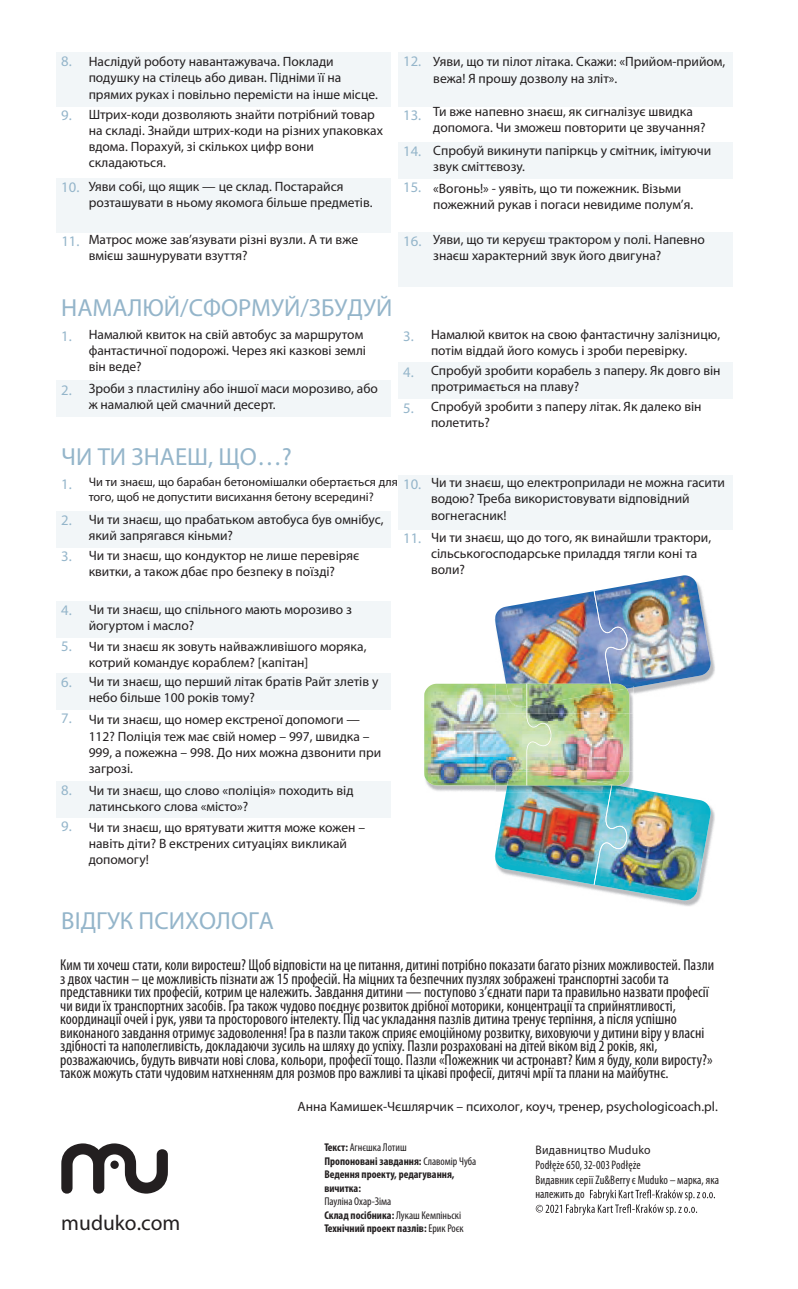
<style>
.page{position:relative;width:798px;height:1289px;background:#fff}
.page>*{position:absolute;margin:0;border:0;box-sizing:border-box;transform-origin:0 0}
.t1{font:700 24.75px "Dosis";color:#94b5ca}
.t2{font:600 21.38px "Catamaran";color:#231f20}
.t3{font:condensed 15.75px/13.5px "Myriad Pro";color:#231f20}
.t4{font:800 14.62px "Lato";color:#94b5ca}
.t5{font:13.5px/16.2px "Myriad Pro";color:#231f20}
.t6{font:13.5px "Lato";color:#231f20}
.t7{font:12.38px/14.8px "Myriad Pro";color:#231f20}
.t8{font:condensed 12.38px/14.4px "Myriad Pro";letter-spacing:.01em;color:#231f20;scale:.95 1}
.t9{font:600 condensed 12.38px "Myriad Pro";letter-spacing:.025em;color:#231f20;scale:.95 1}
.t10{font:700 condensed 11.25px/13.5px "Myriad Pro";color:#231f20}
.t11{font:condensed 11.25px/13.5px "Myriad Pro";color:#231f20}
.s1{font-weight:400}
.s2{font-weight:700}
</style>
<div class="page">
<div style="left:56px;top:52px;width:335px;height:54px;background:#f2f6f8"></div>
<div style="left:56px;top:178px;width:335px;height:54px;background:#f2f6f8"></div>
<div style="left:398px;top:52px;width:335px;height:54px;background:#f2f6f8"></div>
<div style="left:398px;top:142px;width:335px;height:36px;background:#f2f6f8"></div>
<div style="left:398px;top:232px;width:335px;height:54px;background:#f2f6f8"></div>
<div style="left:56px;top:380px;width:335px;height:37px;background:#f2f6f8"></div>
<div style="left:398px;top:362px;width:335px;height:37px;background:#f2f6f8"></div>
<div style="left:56px;top:511px;width:335px;height:36px;background:#f2f6f8"></div>
<div style="left:56px;top:601px;width:335px;height:36px;background:#f2f6f8"></div>
<div style="left:56px;top:673px;width:335px;height:36px;background:#f2f6f8"></div>
<div style="left:56px;top:781px;width:335px;height:36px;background:#f2f6f8"></div>
<div style="left:398px;top:475px;width:335px;height:54px;background:#f2f6f8"></div>
<img style="left:657px;top:807px;width:58px;height:99px">
<svg style="left:61px;top:1143px;width:107px;height:50px"></svg>
<img style="left:424px;top:575px;width:287px;height:326px">
<svg style="left:535px;top:1189px;width:179px;height:26px"></svg>
<p class="t4" style="left:61px;top:52px;width:12px">8.</p>
<p class="t4" style="left:61px;top:106px;width:12px">9.</p>
<p class="t4" style="left:61px;top:178px;width:20px">10.</p>
<p class="t4" style="left:61px;top:232px;width:20px">11.</p>
<p class="t5" style="left:89px;top:53px;width:290px">Наслідуй роботу навантажувача. Поклади подушку на стілець або диван. Підніми її на прямих руках і повільно перемісти на інше місце.</p>
<p class="t5" style="left:89px;top:106px;width:296px">Штрих-коди дозволяють знайти потрібний товар на складі. Знайди штрих-коди на різних упаковках вдома. Порахуй, зі скількох цифр вони складаються.</p>
<p class="t5" style="left:89px;top:178px;width:285px">Уяви собі, що ящик — це склад. Постарайся розташувати в ньому якомога більше предметів.</p>
<p class="t5" style="left:89px;top:231px;width:271px">Матрос може зав’язувати різні вузли. А ти вже вмієш зашнурувати взуття?</p>
<p class="t4" style="left:403px;top:52px;width:20px">12.</p>
<p class="t4" style="left:403px;top:106px;width:20px">13.</p>
<p class="t4" style="left:403px;top:142px;width:20px">14.</p>
<p class="t4" style="left:403px;top:178px;width:20px">15.</p>
<p class="t4" style="left:403px;top:232px;width:20px">16.</p>
<p class="t5" style="left:433px;top:53px;width:293px">Уяви, що ти пілот літака. Скажи: «Прийом-прийом, вежа! Я прошу дозволу на зліт».</p>
<p class="t5" style="left:433px;top:103px;width:274px">Ти вже напевно знаєш, як сигналізує швидка допомога. Чи зможеш повторити це звучання?</p>
<p class="t5" style="left:433px;top:142px;width:279px">Спробуй викинути папіркць у смітник, імітуючи звук сміттєвозу.</p>
<p class="t5" style="left:433px;top:180px;width:261px">«Вогонь!» - уявіть, що ти пожежник. Візьми пожежний рукав і погаси невидиме полум’я.</p>
<p class="t5" style="left:433px;top:231px;width:273px">Уяви, що ти керуєш трактором у полі. Напевно знаєш характерний звук його двигуна?</p>
<h1 class="t1" style="left:61px;top:293px;width:332px">НАМАЛЮЙ/СФОРМУЙ/ЗБУДУЙ</h1>
<p class="t4" style="left:61px;top:327px;width:12px">1.</p>
<p class="t5" style="left:89px;top:326px;width:279px">Намалюй квиток на свій автобус за маршрутом фантастичної подорожі. Через які казкові землі він веде?</p>
<p class="t5" style="left:89px;top:380px;width:291px">Зроби з пластиліну або іншої маси морозиво, або ж намалюй цей смачний десерт.</p>
<p class="t4" style="left:61px;top:381px;width:12px">2.</p>
<p class="t4" style="left:403px;top:327px;width:12px">3.</p>
<p class="t4" style="left:403px;top:363px;width:12px">4.</p>
<p class="t4" style="left:403px;top:399px;width:12px">5.</p>
<h1 class="t1" style="left:61px;top:441px;width:232px">ЧИ ТИ ЗНАЕШ, ЩО…?</h1>
<p class="t4" style="left:61px;top:475px;width:12px">1.</p>
<p class="t4" style="left:61px;top:511px;width:12px">2.</p>
<p class="t4" style="left:61px;top:547px;width:12px">3.</p>
<p class="t7" style="left:89px;top:474px;width:310px">Чи ти знаєш, що барабан бетономішалки обертається для того, щоб не допустити висихання бетону всередині?</p>
<p class="t4" style="left:403px;top:475px;width:20px">10.</p>
<p class="t5" style="left:89px;top:511px;width:296px">Чи ти знаєш, що прабатьком автобуса був омнібус, який запрягався кіньми?</p>
<p class="t4" style="left:403px;top:529px;width:20px">11.</p>
<p class="t5" style="left:89px;top:547px;width:272px">Чи ти знаєш, що кондуктор не лише перевіряє квитки, а також дбає про безпеку в поїзді?</p>
<p class="t5" style="left:89px;top:601px;width:265px">Чи ти знаєш, що спільного мають морозиво з йогуртом і масло?</p>
<p class="t5" style="left:89px;top:638px;width:279px">Чи ти знаєш як зовуть найважливішого моряка, котрий командує кораблем? [капітан]</p>
<p class="t5" style="left:89px;top:673px;width:291px">Чи ти знаєш, що перший літак братів Райт злетів у небо більше 100 років тому?</p>
<p class="t4" style="left:61px;top:601px;width:12px">4.</p>
<p class="t4" style="left:61px;top:637px;width:12px">5.</p>
<p class="t4" style="left:61px;top:673px;width:12px">6.</p>
<p class="t4" style="left:61px;top:709px;width:12px">7.</p>
<p class="t5" style="left:89px;top:711px;width:294px">Чи ти знаєш, що номер екстреної допомоги — 112? Поліція теж має свій номер – 997, швидка – 999, а пожежна – 998. До них можна дзвонити при загрозі.</p>
<p class="t4" style="left:61px;top:781px;width:12px">8.</p>
<p class="t4" style="left:61px;top:817px;width:12px">9.</p>
<p class="t5" style="left:89px;top:782px;width:266px">Чи ти знаєш, що слово «поліція» походить від латинського слова «місто»?</p>
<p class="t5" style="left:89px;top:818px;width:278px">Чи ти знаєш, що врятувати життя може кожен – навіть діти? В екстрених ситуаціях викликай допомогу!</p>
<p class="t5" style="left:431px;top:326px;width:290px">Намалюй квиток на свою фантастичну залізницю, потім віддай його комусь і зроби перевірку.</p>
<p class="t5" style="left:431px;top:362px;width:291px">Спробуй зробити корабель з паперу. Як довго він протримається на плаву?</p>
<p class="t5" style="left:431px;top:398px;width:272px">Спробуй зробити з паперу літак. Як далеко він полетить?</p>
<p class="t5" style="left:431px;top:474px;width:295px">Чи ти знаєш, що електроприлади не можна гасити водою? Треба використовувати відповідний вогнегасник!</p>
<p class="t5" style="left:431px;top:529px;width:281px">Чи ти знаєш, що до того, як винайшли трактори, сільськогосподарське приладдя тягли коні та воли?</p>
<h1 class="t1" style="left:61px;top:905px;width:214px">ВІДГУК ПСИХОЛОГА</h1>
<p class="t3" style="left:60px;top:958px;width:655px">Ким ти хочеш стати, коли виростеш? Щоб відповісти на це питання, дитині потрібно показати багато різних можливостей. Пазли з двох частин – це можливість пізнати аж 15 професій. На міцних та безпечних пузлях зображені транспортні засоби та представники тих професій, котрим це належить. Завдання дитини — поступово з’єднати пари та правильно назвати професії чи види їх транспортних засобів. Гра також чудово поєднує розвиток дрібної моторики, концентрації та сприйнятливості, координації очей і рук, уяви та просторового інтелекту. Під час укладання пазлів дитина тренує терпіння, а після успішно виконаного завдання отримує задоволення! Гра в пазли також сприяє емоційному розвитку, виховуючи у дитини віру у власні здібності та наполегливість, докладаючи зусиль на шляху до успіху. Пазли розраховані на дітей віком від 2 років, які, розважаючись, будуть вивчати нові слова, кольори, професії тощо. Пазли «Пожежник чи астронавт? Ким я буду, коли виросту?» також можуть стати чудовим натхненням для розмов про важливі та цікаві професії, дитячі мрії та плани на майбутнє.</p>
<h2 class="t2" style="left:61px;top:1209px;width:121px">muduko.com</h2>
<p class="t6" style="left:297px;top:1098px;width:421px">Анна Камишек-Чєшлярчик – психолог, коуч, тренер, psychologicoach.pl.</p>
<p class="t9" style="left:535px;top:1142px;width:123px">Видавництво Muduko</p>
<p class="t8" style="left:535px;top:1157px;width:195px">Podłęże 650, 32-003 Podłęże<br>Видавник серії Zu&amp;Berryє Muduko – марка, яка належить до</p>
<p class="t10" style="left:324px;top:1140px;width:153px">Текст: <span class="s1">Агнєшка Лотиш<br></span>Пропоновані завдання: <span class="s1">Славомір Чуба<br></span>Ведення проекту, редагування, вичитка:</p>
<p class="t11" style="left:324px;top:1194px;width:141px">Пауліна Охар-Зіма<br><span class="s2">Склад посібника:</span> Лукаш Кемпіньскі<br><span class="s2">Технічний проект пазлів:</span> Ерик Роєк</p>
</div>
